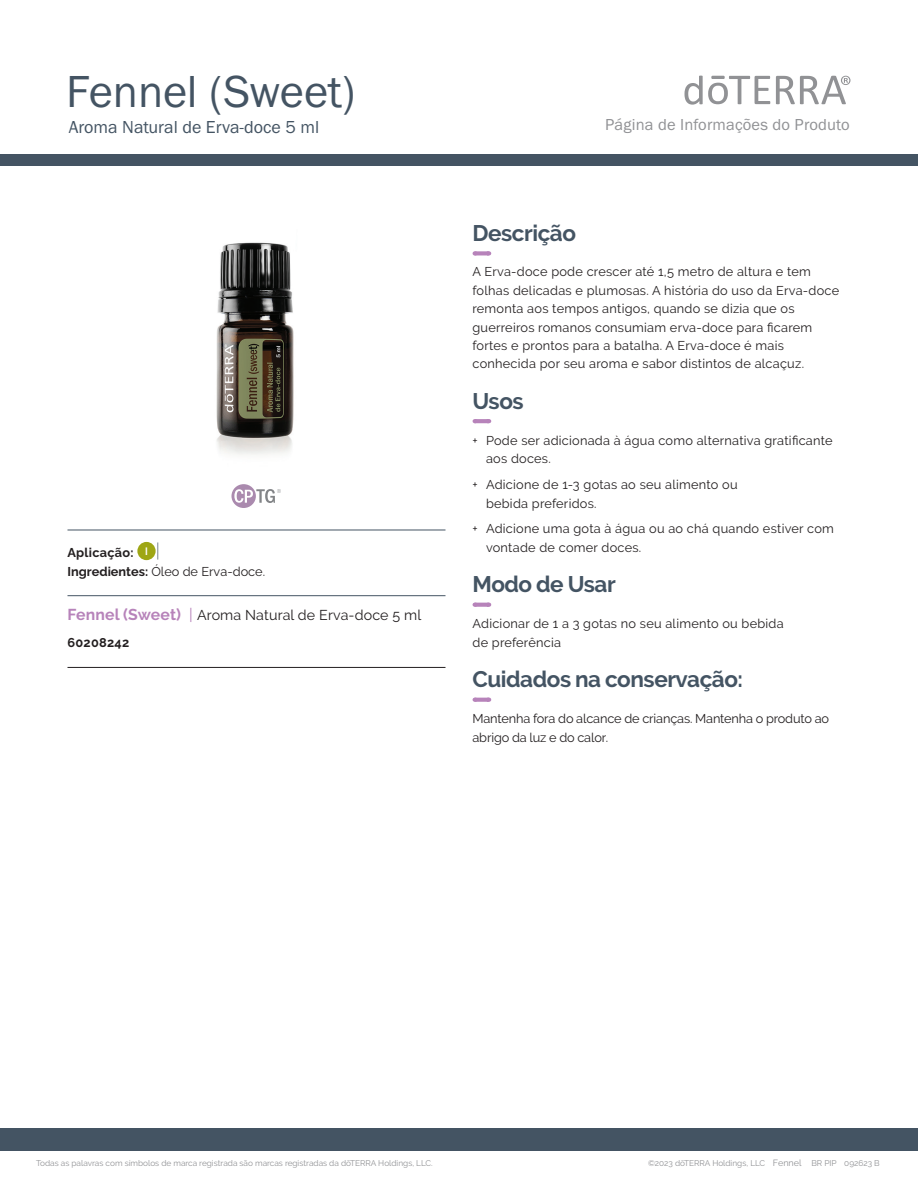
<style>
.page{position:relative;width:918px;height:1188px;background:#fff}
.page>*{position:absolute;margin:0;border:0;box-sizing:border-box;transform-origin:0 0}
.t1{font:46.5px "Franklin Gothic URW Boo";letter-spacing:-.005em;color:#445463}
.t2{font:700 22.5px "Raleway";letter-spacing:-.02em;color:#445463}
.t3{font:18px "Franklin Gothic URW Boo";color:#445463}
.t4{font:16.5px "Franklin Gothic URW Boo";letter-spacing:.01em;color:#919295}
.t5{font:14.25px "Raleway";letter-spacing:.01em;color:#231f20}
.t6{font:12.75px/18.3px "Raleway";letter-spacing:.02em;color:#231f20}
.t7{font:12.75px/18.8px "Raleway";letter-spacing:-.01em;color:#231f20}
.t8{font:700 12.75px/18.8px "Ralewayd T";letter-spacing:.02em;color:#231f20}
.t9{font:700 12.75px "Raleway";letter-spacing:.02em;color:#231f20}
.t10{font:8.25px "Raleway";color:#919295}
.s1{font-weight:400}
.s2{font-weight:700;font-size:15.75px;color:#b783ba}
.s3{font-size:15.75px;color:#b783ba}
.s4{font-family:"Ralewayd T";font-size:9px}
</style>
<div class="page">
<div style="left:0;top:155px;width:918px;height:11px;background:#445463"></div>
<div style="left:0;top:1128px;width:918px;height:23px;background:#445463"></div>
<svg style="left:776px;top:76px;width:74px;height:28px"></svg>
<svg style="left:684px;top:76px;width:86px;height:29px"></svg>
<svg style="left:475px;top:251px;width:14px;height:4px"></svg>
<svg style="left:475px;top:419px;width:14px;height:4px"></svg>
<svg style="left:475px;top:603px;width:14px;height:4px"></svg>
<svg style="left:475px;top:698px;width:14px;height:4px"></svg>
<hr style="left:68px;top:530px;width:378px;height:1px;background:#445463">
<hr style="left:68px;top:595px;width:378px;height:1px;background:#445463">
<hr style="left:68px;top:667px;width:378px;height:1px;background:#231f20">
<svg style="left:157px;top:542px;width:1px;height:18px"></svg>
<div style="left:137px;top:542px;width:19px;height:18px;background:#9ea615;border-radius:50%"></div>
<svg style="left:231px;top:484px;width:50px;height:24px"></svg>
<img style="left:216px;top:242px;width:78px;height:213px">
<h1 class="t1" style="left:66px;top:63px;width:291px">Fennel (Sweet)</h1>
<h3 class="t3" style="left:69px;top:116px;width:252px">Aroma Natural de Erva-doce 5 ml</h3>
<p class="t8" style="left:68px;top:542px;width:199px">Aplicação: <sup>I<br></sup>Ingredientes: <span class="s1">Óleo de Erva-doce.</span></p>
<p class="t5" style="left:68px;top:607px;width:355px"><span class="s2">Fennel (Sweet)</span> <span class="s3">|</span> Aroma Natural de Erva-doce 5 ml</p>
<p class="t9" style="left:68px;top:635px;width:63px">60208242</p>
<p class="t4" style="left:605px;top:114px;width:246px">Página de Informações do Produto</p>
<h2 class="t2" style="left:472px;top:220px;width:105px">Descrição</h2>
<p class="t6" style="left:472px;top:263px;width:368px">A Erva-doce pode crescer até 1,5 metro de altura e tem folhas delicadas e plumosas. A história do uso da Erva-doce remonta aos tempos antigos, quando se dizia que os guerreiros romanos consumiam erva-doce para ficarem fortes e prontos para a batalha. A Erva-doce é mais conhecida por seu aroma e sabor distintos de alcaçuz.</p>
<h2 class="t2" style="left:472px;top:388px;width:53px">Usos</h2>
<p class="t6" style="left:486px;top:431px;width:348px;line-height:18.8px;text-indent:-14px">+ Pode ser adicionada à água como alternativa gratificante aos doces.</p>
<p class="t6" style="left:486px;top:475px;width:253px;line-height:18.8px;text-indent:-14px">+ Adicione de 1-3 gotas ao seu alimento ou bebida preferidos.</p>
<p class="t6" style="left:486px;top:519px;width:349px;line-height:18.8px;text-indent:-14px">+ Adicione uma gota à água ou ao chá quando estiver com vontade de comer doces.</p>
<h2 class="t2" style="left:472px;top:572px;width:145px">Modo de Usar</h2>
<p class="t6" style="left:472px;top:614px;width:313px;line-height:18.8px">Adicionar de 1 a 3 gotas no seu alimento ou bebida de preferência</p>
<h2 class="t2" style="left:472px;top:667px;width:272px">Cuidados na conservação:</h2>
<p class="t7" style="left:472px;top:709px;width:358px">Mantenha fora do alcance de crianças. Mantenha o produto ao abrigo da luz e do calor.</p>
<p class="t10" style="left:36px;top:1159px;width:398px">Todas as palavras com símbolos de marca registrada são marcas registradas da dōTERRA Holdings, LLC.</p>
<p class="t10" style="left:648px;top:1159px;width:233px">©2023 dōTERRA Holdings, LLC <span class="s4">Fennel</span> BR PIP 092623 B</p>
</div>
